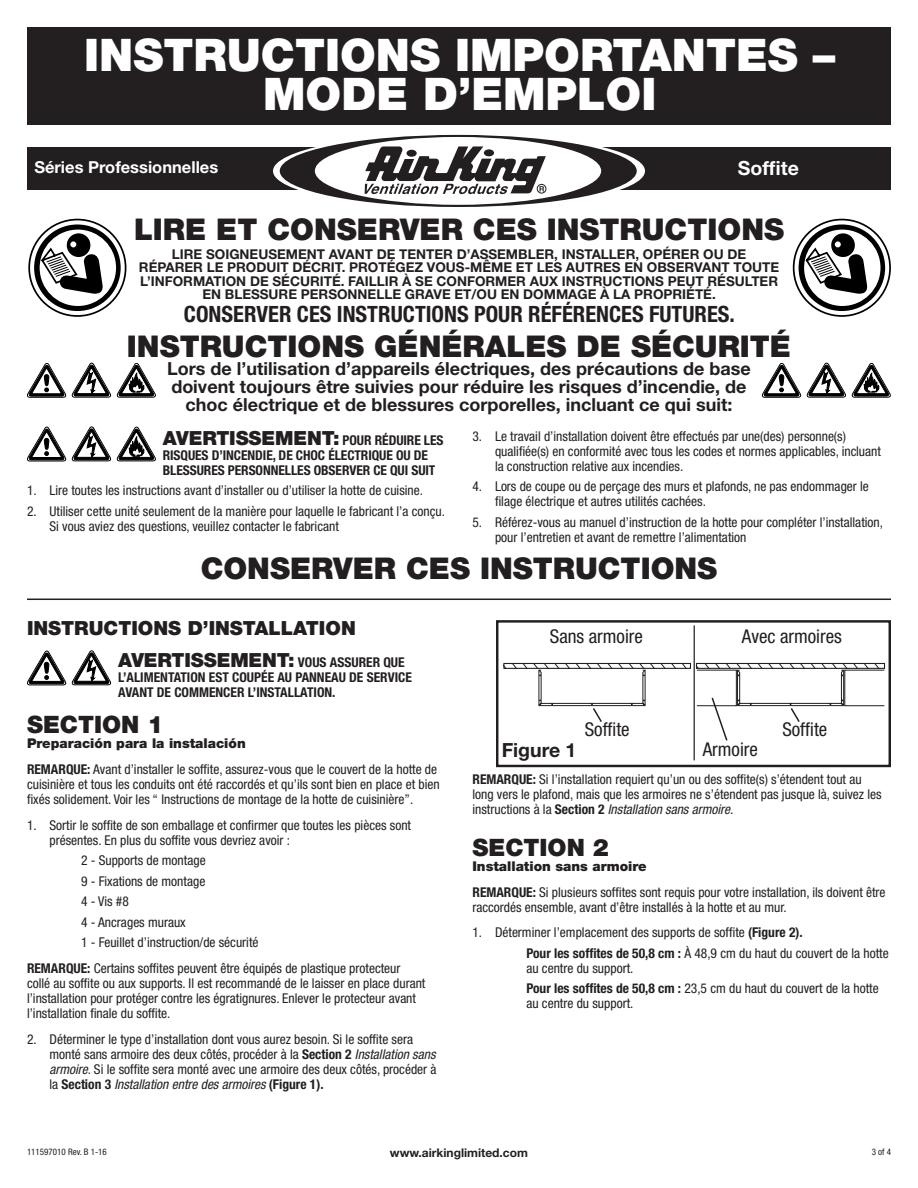
<style>
.page{position:relative;width:918px;height:1188px;background:#fff}
.page>*{position:absolute;margin:0;border:0;box-sizing:border-box;transform-origin:0 0}
.t1{font:900 45px/39px "Helvetica Neue";color:#fff;text-align:center}
.t2{font:900 30px "Helvetica Neue";color:#231f20}
.t3{font:900 24px "Helvetica Neue";color:#231f20}
.t4{font:700 condensed 22.5px "Helvetica Neue";color:#231f20}
.t5{font:900 19.5px/31.8px "Helvetica Neue";letter-spacing:-.005em;color:#231f20}
.t6{font:700 19.5px "Helvetica Neue";color:#fff}
.t7{font:700 19.5px "Helvetica Neue";color:#231f20}
.t8{font:condensed 19.05px "Helvetica Neue";color:#231f20}
.t9{font:700 18px/18px "Helvetica Neue";color:#231f20;text-align:center}
.t10{font:700 16.5px "Helvetica Neue";color:#fff}
.t11{font:condensed 13.5px/15px "Helvetica Neue";color:#231f20}
.t12{font:700 13.5px/13.5px "Helvetica Neue";color:#231f20;text-align:center}
.t13{font:700 condensed 13.5px/15px "Helvetica Neue";letter-spacing:-.005em;color:#231f20}
.t14{font:700 12px "Helvetica Neue";color:#231f20}
.t15{font:condensed 9px "Helvetica Neue";color:#231f20}
.s1{font-weight:700;font-stretch:condensed;font-size:13.5px}
.s2{font-weight:900;font-stretch:normal}
.s3{font-weight:700}
.s4{font-style:italic}
</style>
<div class="page">
<div style="left:27px;top:148px;width:864px;height:42px;background:#231f20"></div>
<svg style="left:273px;top:133px;width:372px;height:75px"></svg>
<div style="left:27px;top:27px;width:864px;height:97px;background:#231f20"></div>
<div style="left:280px;top:135px;width:357px;height:72px;background:#231f20;border-radius:50%"></div>
<div style="left:315px;top:137px;width:286px;height:68px;background:#fff;border-radius:50%"></div>
<svg style="left:365px;top:146px;width:181px;height:48px"></svg>
<svg style="left:117px;top:363px;width:39px;height:35px"></svg>
<svg style="left:72px;top:363px;width:39px;height:35px"></svg>
<svg style="left:27px;top:363px;width:39px;height:35px"></svg>
<div style="left:28px;top:219px;width:98px;height:98px;border:2px solid #000;border-radius:50%"></div>
<svg style="left:34px;top:224px;width:87px;height:87px"></svg>
<div style="left:793px;top:219px;width:98px;height:98px;border:2px solid #000;border-radius:50%"></div>
<svg style="left:799px;top:224px;width:86px;height:87px"></svg>
<svg style="left:852px;top:363px;width:39px;height:35px"></svg>
<svg style="left:807px;top:363px;width:39px;height:35px"></svg>
<svg style="left:762px;top:363px;width:39px;height:35px"></svg>
<svg style="left:117px;top:427px;width:39px;height:34px"></svg>
<svg style="left:72px;top:427px;width:39px;height:34px"></svg>
<svg style="left:27px;top:427px;width:39px;height:34px"></svg>
<hr style="left:27px;top:599px;width:864px;height:1px;background:#231f20">
<svg style="left:72px;top:651px;width:39px;height:34px"></svg>
<svg style="left:27px;top:651px;width:39px;height:34px"></svg>
<div style="left:496px;top:620px;width:395px;height:147px;border:2px solid #231f20"></div>
<div style="left:503px;top:663px;width:188px;height:6px;border:1px solid #231f20"></div>
<hr style="left:694px;top:625px;width:1px;height:135px;background:#231f20">
<svg style="left:504px;top:663px;width:186px;height:59px"></svg>
<svg style="left:696px;top:663px;width:189px;height:78px"></svg>
<h1 class="t1" style="left:84px;top:36px;width:753px">INSTRUCTIONS IMPORTANTES –<br>MODE D’EMPLOI</h1>
<p class="t10" style="left:34px;top:157px;width:185px">Séries Professionnelles</p>
<h3 class="t6" style="left:738px;top:156px;width:63px">Soffite</h3>
<h2 class="t2" style="left:134px;top:211px;width:652px">LIRE ET CONSERVER CES INSTRUCTIONS</h2>
<p class="t12" style="left:139px;top:247px;width:642px">LIRE SOIGNEUSEMENT AVANT DE TENTER D’ASSEMBLER, INSTALLER, OPÉRER OU DE RÉPARER LE PRODUIT DÉCRIT. PROTÉGEZ VOUS-MÊME ET LES AUTRES EN OBSERVANT TOUTE L’INFORMATION DE SÉCURITÉ. FAILLIR À SE CONFORMER AUX INSTRUCTIONS PEUT RÉSULTER EN BLESSURE PERSONNELLE GRAVE ET/OU EN DOMMAGE À LA PROPRIÉTÉ.</p>
<h3 class="t4" style="left:184px;top:300px;width:552px">CONSERVER CES INSTRUCTIONS POUR RÉFÉRENCES FUTURES.</h3>
<h2 class="t2" style="left:127px;top:329px;width:666px">INSTRUCTIONS GÉNÉRALES DE SÉCURITÉ</h2>
<h3 class="t9" style="left:167px;top:359px;width:585px">Lors de l’utilisation d’appareils électriques, des précautions de base doivent toujours être suivies pour réduire les risques d’incendie, de choc électrique et de blessures corporelles, incluant ce qui suit:</h3>
<h3 class="t5" style="left:163px;top:422px;width:282px">AVERTISSEMENT: <span class="s1">POUR RÉDUIRE LES</span></h3>
<p class="t13" style="left:163px;top:448px;width:274px">RISQUES D’INCENDIE, DE CHOC ÉLECTRIQUE OU DE<br>BLESSURES PERSONNELLES OBSERVER CE QUI SUIT</p>
<p class="t11" style="left:27px;top:483px;width:398px">1. Lire toutes les instructions avant d’installer ou d’utiliser la hotte de cuisine.</p>
<p class="t11" style="left:50px;top:503px;width:397px;text-indent:-23px">2. Utiliser cette unité seulement de la manière pour laquelle le fabricant l’a conçu.<br>Si vous aviez des questions, veuillez contacter le fabricant</p>
<p class="t11" style="left:495px;top:428px;width:387px;text-indent:-23px">3. Le travail d’installation doivent être effectués par une(des) personne(s) qualifiée(s) en conformité avec tous les codes et normes applicables, incluant la construction relative aux incendies.</p>
<p class="t11" style="left:495px;top:479px;width:375px;text-indent:-23px">4. Lors de coupe ou de perçage des murs et plafonds, ne pas endommager le filage électrique et autres utilités cachées.</p>
<p class="t11" style="left:495px;top:514px;width:390px;text-indent:-23px">5. Référez-vous au manuel d’instruction de la hotte pour compléter l’installation, pour l’entretien et avant de remettre l’alimentation</p>
<h2 class="t2" style="left:201px;top:551px;width:518px">CONSERVER CES INSTRUCTIONS</h2>
<h3 class="t5" style="left:118px;top:612px;width:288px;text-indent:-91px">INSTRUCTIONS D’INSTALLATION<br>AVERTISSEMENT: <span class="s1">VOUS ASSURER QUE</span></h3>
<p class="t13" style="left:118px;top:670px;width:295px">L’ALIMENTATION EST COUPÉE AU PANNEAU DE SERVICE<br>AVANT DE COMMENCER L’INSTALLATION.</p>
<h3 class="t3" style="left:27px;top:710px;width:138px">SECTION 1</h3>
<p class="t11" style="left:27px;top:731px;width:412px;line-height:25.8px"><span class="s2">Preparación para la instalación<br></span><span class="s3">REMARQUE:</span> Avant d’installer le soffite, assurez-vous que le couvert de la hotte de</p>
<p class="t11" style="left:27px;top:777px;width:414px">cuisinière et tous les conduits ont été raccordés et qu’ils sont bien en place et bien fixés solidement. Voir les “ Instructions de montage de la hotte de cuisinière”.</p>
<p class="t11" style="left:50px;top:818px;width:363px;text-indent:-23px">1. Sortir le soffite de son emballage et confirmer que toutes les pièces sont présentes. En plus du soffite vous devriez avoir :</p>
<p class="t11" style="left:81px;top:850px;width:179px;line-height:20.4px">2 - Supports de montage<br>9 - Fixations de montage<br>4 - Vis #8<br>4 - Ancrages muraux<br>1 - Feuillet d’instruction/de sécurité</p>
<p class="t11" style="left:27px;top:960px;width:400px"><span class="s3">REMARQUE:</span> Certains soffites peuvent être équipés de plastique protecteur collé au soffite ou aux supports. Il est recommandé de le laisser en place durant l’installation pour protéger contre les égratignures. Enlever le protecteur avant l’installation finale du soffite.</p>
<p class="t11" style="left:50px;top:1031px;width:388px;text-indent:-23px">2. Déterminer le type d’installation dont vous aurez besoin. Si le soffite sera monté sans armoire des deux côtés, procéder à la <span class="s3">Section 2</span> <span class="s4">Installation sans armoire</span>. Si le soffite sera monté avec une armoire des deux côtés, procéder à la <span class="s3">Section 3</span> <span class="s4">Installation entre des armoires</span> <span class="s3">(Figure 1).</span></p>
<h3 class="t8" style="left:550px;top:625px;width:95px">Sans armoire</h3>
<h3 class="t8" style="left:742px;top:625px;width:102px">Avec armoires</h3>
<h3 class="t7" style="left:502px;top:738px;width:76px">Figure 1</h3>
<h3 class="t8" style="left:585px;top:718px;width:46px">Soffite</h3>
<h3 class="t8" style="left:782px;top:718px;width:46px">Soffite</h3>
<h3 class="t8" style="left:703px;top:738px;width:57px">Armoire</h3>
<p class="t11" style="left:472px;top:772px;width:411px"><span class="s3">REMARQUE:</span> Si l’installation requiert qu’un ou des soffite(s) s’étendent tout au long vers le plafond, mais que les armoires ne s’étendent pas jusque là, suivez les instructions à la <span class="s3">Section 2</span> <span class="s4">Installation sans armoire.</span></p>
<h3 class="t3" style="left:472px;top:833px;width:138px">SECTION 2</h3>
<p class="t11" style="left:472px;top:853px;width:415px;line-height:25.8px"><span class="s2">Installation sans armoire<br></span><span class="s3">REMARQUE:</span> Si plusieurs soffites sont requis pour votre installation, ils doivent être</p>
<p class="t11" style="left:472px;top:899px;width:316px">raccordés ensemble, avant d’être installés à la hotte et au mur.</p>
<p class="t11" style="left:526px;top:922px;width:364px;line-height:20.4px;text-indent:-54px">1. Déterminer l’emplacement des supports de soffite <span class="s3">(Figure 2).<br>Pour les soffites de 50,8 cm :</span> À 48,9 cm du haut du couvert de la hotte</p>
<p class="t11" style="left:526px;top:958px;width:354px;line-height:20.4px">au centre du support.<br><span class="s3">Pour les soffites de 50,8 cm :</span> 23,5 cm du haut du couvert de la hotte</p>
<p class="t11" style="left:526px;top:996px;width:108px">au centre du support.</p>
<p class="t15" style="left:27px;top:1146px;width:81px">111597010 Rev. B 1-16</p>
<p class="t14" style="left:390px;top:1145px;width:140px">www.airkinglimited.com</p>
<p class="t15" style="left:872px;top:1146px;width:21px">3 of 4</p>
</div>
